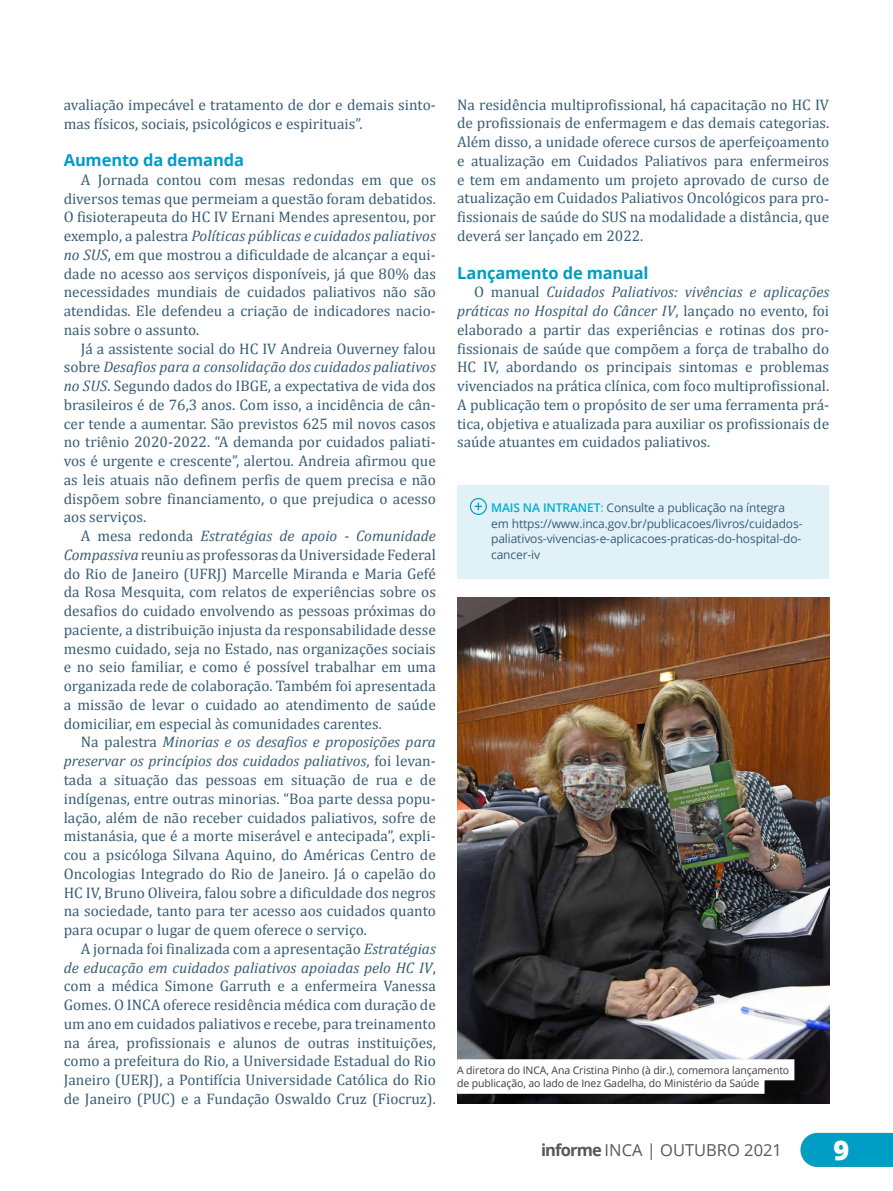
<style>
.page{position:relative;width:893px;height:1191px;background:#fff}
.page>*{position:absolute;margin:0;border:0;box-sizing:border-box;transform-origin:0 0}
.t1{font:800 27px "Open Sans";color:#fff}
.t2{font:700 16.5px "Open Sans";letter-spacing:-.01em;color:#009dc5}
.t3{font:16.5px "Open Sans";color:#575756}
.t4{font:15.3px/18.8px "Cambria";color:#395d73;text-align:justify}
.t5{font:12px/15.8px "Open Sans";letter-spacing:-.01em;color:#395d73}
.t6{font:10.5px/13.5px "Open Sans";letter-spacing:-.01em;color:#3c3c3b}
.s1{font-style:italic}
.s2{font-weight:600;color:#00afd2}
.s3{font-weight:600;color:#62b7b1}
.s4{font-weight:700}
</style>
<div class="page">
<div style="left:457px;top:485px;width:372px;height:94px;background:#e0f1f8"></div>
<svg style="left:470px;top:498px;width:17px;height:17px"></svg>
<img style="left:457px;top:597px;width:372px;height:507px">
<div style="left:457px;top:1059px;width:337px;height:21px;background:#fff"></div>
<div style="left:457px;top:1072px;width:307px;height:21px;background:#fff"></div>
<svg style="left:800px;top:1132px;width:93px;height:34px;background:#11a3c7"></svg>
<p class="t4" style="left:64px;top:95px;width:374px">avaliação impecável e tratamento de dor e demais sinto&shy;mas físicos, sociais, psicológicos e espirituais”.</p>
<p class="t2" style="left:64px;top:148px;width:182px">Aumento da demanda</p>
<p class="t4" style="left:64px;top:170px;width:374px;text-indent:17px">A Jornada contou com mesas redondas em que os diversos temas que permeiam a questão foram debatidos.<br>O fisioterapeuta do HC IV Ernani Mendes apresentou, por exemplo, a palestra <span class="s1">Políticas públicas e cuidados paliativos no SUS</span>, em que mostrou a dificuldade de alcançar a equi&shy;dade no acesso aos serviços disponíveis, já que 80% das necessidades mundiais de cuidados paliativos não são atendidas. Ele defendeu a criação de indicadores nacio&shy;nais sobre o assunto.</p>
<p class="t4" style="left:64px;top:339px;width:374px;text-indent:17px">Já a assistente social do HC IV Andreia Ouverney falou sobre <span class="s1">Desafios para a consolidação dos cuidados paliativos no SUS</span>. Segundo dados do IBGE, a expectativa de vida dos brasileiros é de 76,3 anos. Com isso, a incidência de cân&shy;cer tende a aumentar. São previstos 625 mil novos casos no triênio 2020-2022. “A demanda por cuidados paliati&shy;vos é urgente e crescente”, alertou. Andreia afirmou que as leis atuais não definem perfis de quem precisa e não dispõem sobre financiamento, o que prejudica o acesso aos serviços.</p>
<p class="t4" style="left:64px;top:526px;width:374px;text-indent:17px">A mesa redonda <span class="s1">Estratégias de apoio - Comunidade Compassiva</span> reuniu as professoras da Universidade Federal do Rio de Janeiro (UFRJ) Marcelle Miranda e Maria Gefé da Rosa Mesquita, com relatos de experiências sobre os desafios do cuidado envolvendo as pessoas próximas do paciente, a distribuição injusta da responsabilidade desse mesmo cuidado, seja no Estado, nas organizações sociais e no seio familiar, e como é possível trabalhar em uma organizada rede de colaboração. Também foi apresentada a missão de levar o cuidado ao atendimento de saúde domiciliar, em especial às comunidades carentes.</p>
<p class="t4" style="left:64px;top:733px;width:374px;text-indent:17px">Na palestra <span class="s1">Minorias e os desafios e proposições para preservar os princípios dos cuidados paliativos</span>, foi levan&shy;tada a situação das pessoas em situação de rua e de indígenas, entre outras minorias. “Boa parte dessa popu&shy;lação, além de não receber cuidados paliativos, sofre de mistanásia, que é a morte miserável e antecipada”, expli&shy;cou a psicóloga Silvana Aquino, do Américas Centro de Oncologias Integrado do Rio de Janeiro. Já o capelão do HC IV, Bruno Oliveira, falou sobre a dificuldade dos negros na sociedade, tanto para ter acesso aos cuidados quanto para ocupar o lugar de quem oferece o serviço.</p>
<p class="t4" style="left:64px;top:939px;width:374px;text-indent:17px">A jornada foi finalizada com a apresentação <span class="s1">Estratégias de educação em cuidados paliativos apoiadas pelo HC IV</span>, com a médica Simone Garruth e a enfermeira Vanessa Gomes. O INCA oferece residência médica com duração de um ano em cuidados paliativos e recebe, para treinamento na área, profissionais e alunos de outras instituições, como a prefeitura do Rio, a Universidade Estadual do Rio Janeiro (UERJ), a Pontifícia Universidade Católica do Rio de Janeiro (PUC) e a Fundação Oswaldo Cruz (Fiocruz).</p>
<p class="t4" style="left:457px;top:95px;width:374px">Na residência multiprofissional, há capacitação no HC IV de profissionais de enfermagem e das demais categorias.<br>Além disso, a unidade oferece cursos de aperfeiçoamento e atualização em Cuidados Paliativos para enfermeiros e tem em andamento um projeto aprovado de curso de atualização em Cuidados Paliativos Oncológicos para pro&shy;fissionais de saúde do SUS na modalidade a distância, que deverá ser lançado em 2022.</p>
<p class="t2" style="left:457px;top:261px;width:193px">Lançamento de manual</p>
<p class="t4" style="left:457px;top:283px;width:374px;text-indent:17px">O manual <span class="s1">Cuidados Paliativos: vivências e aplicações práticas no Hospital do Câncer IV</span>, lançado no evento, foi elaborado a partir das experiências e rotinas dos pro&shy;fissionais de saúde que compõem a força de trabalho do HC IV, abordando os principais sintomas e problemas vivenciados na prática clínica, com foco multiprofissional.<br>A publicação tem o propósito de ser uma ferramenta prá&shy;tica, objetiva e atualizada para auxiliar os profissionais de saúde atuantes em cuidados paliativos.</p>
<p class="t5" style="left:491px;top:499px;width:313px"><span class="s2">MAIS NA INTRANET</span><span class="s3">:</span> Consulte a publicação na íntegra em https://www.inca.gov.br/publicacoes/livros/cuidados&shy;paliativos-vivencias-e-aplicacoes-praticas-do-hospital-do&shy;cancer-iv</p>
<p class="t6" style="left:457px;top:1062px;width:334px">A diretora do INCA, Ana Cristina Pinho (à dir.), comemora lançamento de publicação, ao lado de Inez Gadelha, do Ministério da Saúde</p>
<p class="t3" style="left:541px;top:1138px;width:242px"><span class="s4">informe</span> INCA | OUTUBRO 2021</p>
<h1 class="t1" style="left:833px;top:1129px;width:17px">9</h1>
</div>
